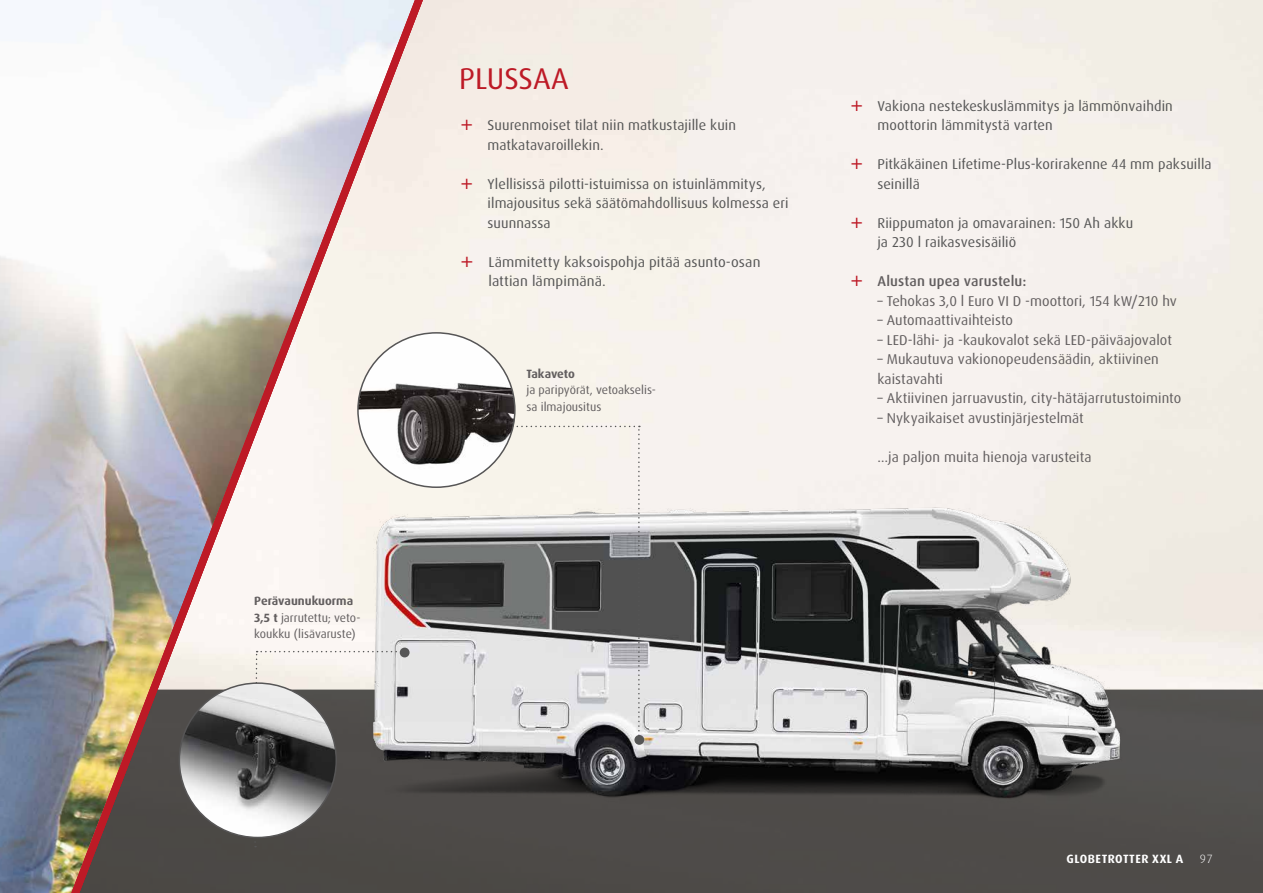
<style>
.page{position:relative;width:1263px;height:893px;background:#fff}
.page>*{position:absolute;margin:0;border:0;box-sizing:border-box;transform-origin:0 0}
.t1{font:30px "Dax Pro";color:#bd1a26}
.t2{font:14.25px/19.5px "Dax OT";letter-spacing:.005em;color:#565656}
.t3{font:14.25px/19.5px "Dax OT";letter-spacing:.005em;color:#625e5f}
.t4{font:500 14.25px "Dax OT";letter-spacing:.01em;color:#625e5f}
.t5{font:12px/16.5px "Dax Pro";color:#625e5f}
.t6{font:700 12px "Dax Pro";letter-spacing:.04em;color:#fff}
.t7{font:700 12px "Dax Pro";letter-spacing:-.01em;color:#625e5f}
.t8{font:300 12px "Dax OT";color:#fff}
.s1{font-weight:700}
</style>
<div class="page">
<div style="left:439px;top:690px;width:824px;height:203px;background:#4e4b49"></div>
<img style="left:439px;top:481px;width:723px;height:328px">
<img style="left:0;top:256px;width:56px;height:637px">
<div style="left:634px;top:735px;width:10px;height:10px;background:#565656;border-radius:50%"></div>
<svg style="left:503px;top:426px;width:137px;height:315px;background:#b6b5b3"></svg>
<img style="left:439px;top:333px;width:76px;height:154px">
<svg style="left:56px;top:0;width:383px;height:893px"></svg>
<svg style="left:462px;top:120px;width:10px;height:10px"></svg>
<svg style="left:462px;top:178px;width:10px;height:11px"></svg>
<svg style="left:462px;top:256px;width:10px;height:11px"></svg>
<svg style="left:852px;top:100px;width:10px;height:11px"></svg>
<svg style="left:852px;top:159px;width:10px;height:10px"></svg>
<svg style="left:852px;top:217px;width:10px;height:11px"></svg>
<svg style="left:852px;top:276px;width:10px;height:10px"></svg>
<p class="t5" style="left:254px;top:593px;width:108px"><span class="s1">Perävaunukuorma<br>3,5 t</span> jarrutettu; veto&shy;koukku (lisävaruste)</p>
<h1 class="t1" style="left:459px;top:59px;width:111px">PLUSSAA</h1>
<p class="t2" style="left:488px;top:116px;width:250px">Suurenmoiset tilat niin matkustajille kuin matkatavaroillekin.</p>
<p class="t2" style="left:488px;top:174px;width:303px">Ylellisissä pilotti-istuimissa on istuinlämmitys, ilmajousitus sekä säätömahdollisuus kolmessa eri suunnassa</p>
<p class="t2" style="left:488px;top:252px;width:274px">Lämmitetty kaksoispohja pitää asunto-osan lattian lämpimänä.</p>
<p class="t7" style="left:526px;top:366px;width:50px">Takaveto</p>
<p class="t5" style="left:526px;top:382px;width:131px">ja paripyörät, vetoakselis&shy;sa ilmajousitus</p>
<p class="t2" style="left:877px;top:96px;width:297px">Vakiona nestekeskuslämmitys ja lämmönvaihdin moottorin lämmitystä varten</p>
<p class="t2" style="left:877px;top:155px;width:336px">Pitkäkäinen Lifetime-Plus-korirakenne 44 mm paksuilla seinillä</p>
<p class="t2" style="left:877px;top:213px;width:257px">Riippumaton ja omavarainen: 150 Ah akku ja 230 l raikasvesisäiliö</p>
<p class="t4" style="left:877px;top:272px;width:150px">Alustan upea varustelu:</p>
<p class="t3" style="left:877px;top:291px;width:301px">– Tehokas 3,0 l Euro VI D -moottori, 154 kW/210 hv</p>
<p class="t3" style="left:877px;top:311px;width:137px">– Automaattivaihteisto</p>
<p class="t3" style="left:877px;top:330px;width:296px">– LED-lähi- ja -kaukovalot sekä LED-päiväajovalot</p>
<p class="t3" style="left:877px;top:350px;width:283px">– Mukautuva vakionopeudensäädin, aktiivinen kaistavahti</p>
<p class="t3" style="left:877px;top:389px;width:305px">– Aktiivinen jarruavustin, city-hätäjarrutustoiminto</p>
<p class="t3" style="left:877px;top:408px;width:208px">– Nykyaikaiset avustinjärjestelmät</p>
<p class="t3" style="left:877px;top:447px;width:216px">…ja paljon muita hienoja varusteita</p>
<p class="t6" style="left:1066px;top:851px;width:118px">GLOBETROTTER XXL A</p>
<p class="t8" style="left:1200px;top:851px;width:14px">97</p>
</div>
